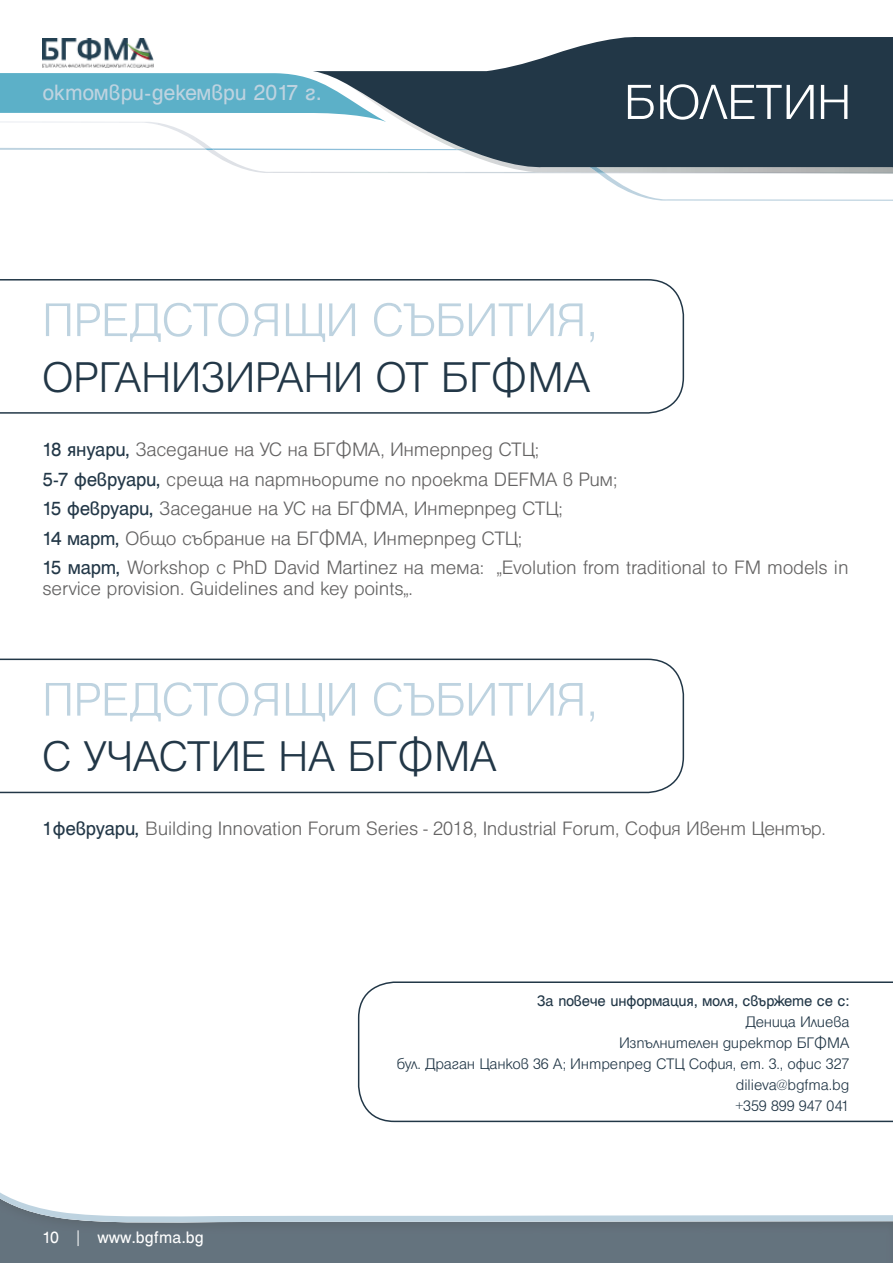
<style>
.page{position:relative;width:893px;height:1263px;background:#fff}
.page>*{position:absolute;margin:0;border:0;box-sizing:border-box;transform-origin:0 0}
.t1{font:300 53.25px "Helen Bg";letter-spacing:-.005em;color:#fff}
.t2{font:300 51px "Helen Bg";color:#bed3e0}
.t3{font:300 46.5px "Helen Bg";color:#223747}
.t4{font:24px "Helen Bg";letter-spacing:-.005em;color:#bed3e0}
.t5{font:300 21px/29.5px "Helen Bg";letter-spacing:-.005em;color:#646363}
.t6{font:18px "Helen Bg";color:#fff}
.t7{font:300 16.5px/21px "Helen Bg";letter-spacing:-.005em;color:#223747;text-align:right}
.t8{font:16.5px "Helen Bg";letter-spacing:-.015em;color:#223747}
.s1{font-weight:400;color:#223747}
.s2{font-family:"Calibri";font-weight:300}
</style>
<div class="page">
<svg style="left:0;top:37px;width:893px;height:164px"></svg>
<div style="left:0;top:1154px;width:893px;height:109px;background:#64737e"></div>
<svg style="left:0;top:1154px;width:893px;height:70px;background:#f2f5f6"></svg>
<img style="left:43px;top:38px;width:110px;height:30px">
<svg style="left:0;top:279px;width:684px;height:135px"></svg>
<svg style="left:0;top:659px;width:684px;height:134px"></svg>
<svg style="left:530px;top:760px;width:154px;height:2px"></svg>
<svg style="left:358px;top:981px;width:535px;height:141px"></svg>
<p class="t4" style="left:43px;top:79px;width:280px">октомври-декември 2017 г.</p>
<h1 class="t1" style="left:624px;top:72px;width:228px">БЮЛЕТИН</h1>
<h2 class="t2" style="left:42px;top:291px;width:557px">ПРЕДСТОЯЩИ СЪБИТИЯ,</h2>
<h3 class="t3" style="left:42px;top:351px;width:550px">ОРГАНИЗИРАНИ ОТ БГФМА</h3>
<p class="t5" style="left:43px;top:434px;width:808px"><span class="s1">18 януари,</span> Заседание на УС на БГФМА, Интерпред СТЦ;<br><span class="s1">5-7 февруари,</span> среща на партньорите по проекта DEFMA в Рим;<br><span class="s1">15 февруари,</span> Заседание на УС на БГФМА, Интерпред СТЦ;<br><span class="s1">14 март,</span> Общо събрание на БГФМА, Интерпред СТЦ;<br><span class="s1">15 март,</span> Workshop с PhD David Martinez на тема: “Evolution from traditional to FM models in</p>
<p class="t5" style="left:43px;top:573px;width:372px">service provision. Guidelines and key points“.</p>
<h2 class="t2" style="left:42px;top:671px;width:557px">ПРЕДСТОЯЩИ СЪБИТИЯ,</h2>
<h3 class="t3" style="left:42px;top:730px;width:457px">С УЧАСТИЕ НА БГФМА</h3>
<p class="t5" style="left:43px;top:813px;width:785px"><span class="s1">1февруари,</span> Building Innovation Forum Series - 2018, Industrial Forum, София Ивент Център.</p>
<p class="t6" style="left:43px;top:1227px;width:163px">10 <span class="s2">|</span> www.bgfma.bg</p>
<p class="t8" style="left:537px;top:991px;width:314px">За повече информация, моля, свържете се с:</p>
<p class="t7" style="left:397px;top:1011px;width:454px">Деница Илиева<br>Изпълнителен директор БГФМА<br>бул. Драган Цанков 36 А; Интрепред СТЦ София, ет. 3., офис 327 dilieva@bgfma.bg<br>+359 899 947 041</p>
</div>
